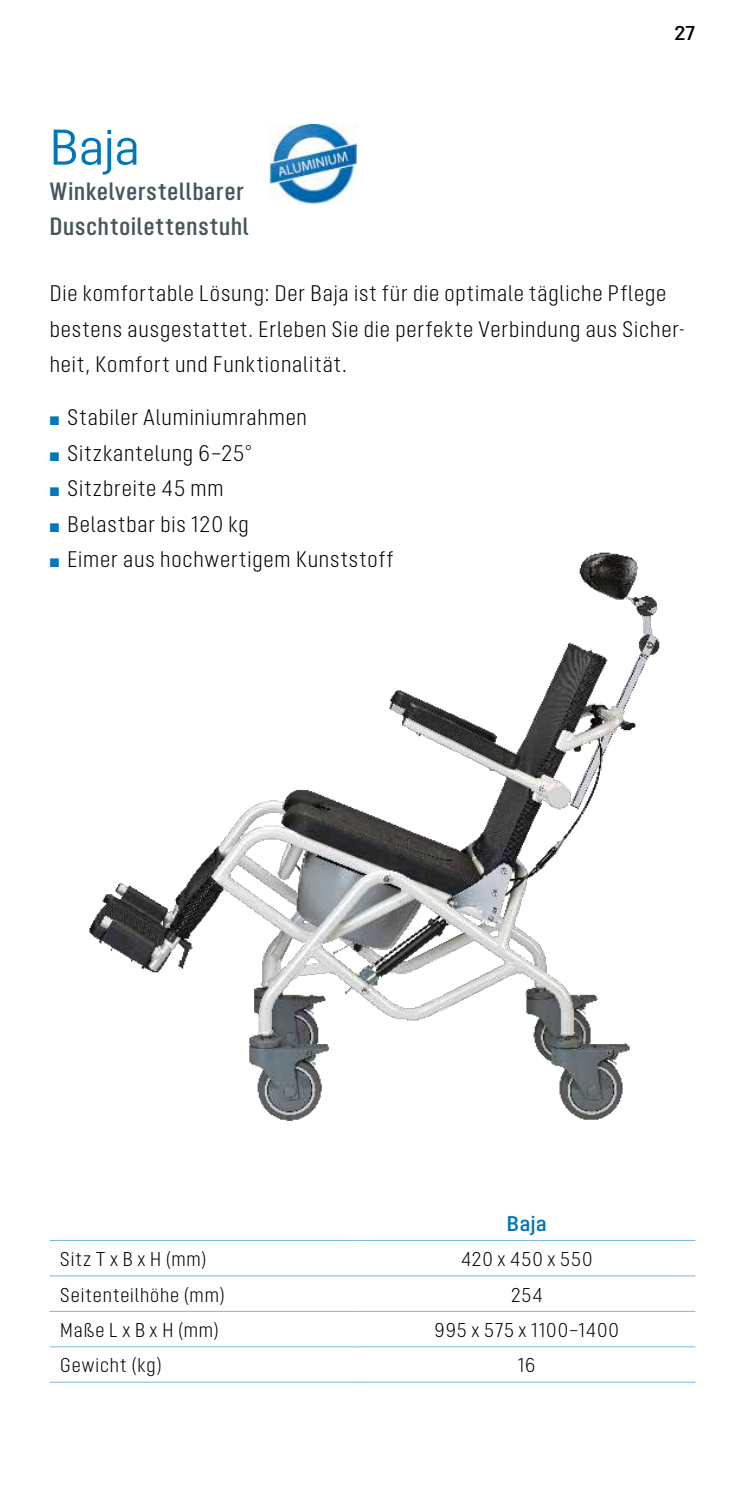
<style>
.page{position:relative;width:745px;height:1489px;background:#fff}
.page>*{position:absolute;margin:0;border:0;box-sizing:border-box;transform-origin:0 0}
.t1{font:50px "Opinion Pro";color:#0076bd}
.t2{font:600 25px/35px "Opinion Pro Condensed";letter-spacing:.04em;color:#47565c}
.t3{font:300 22.5px/35.5px "Opinion Pro Condensed";letter-spacing:.04em;color:#000}
.t4{font:600 21.25px "Opinion Pro";color:#0076bd}
.t5{font:300 20px "Opinion Pro Condensed";letter-spacing:.045em;color:#000}
.t6{font:600 20px "Opinion Pro";color:#000}
.s1{color:#0076bd}
</style>
<div class="page">
<img style="left:89px;top:552px;width:571px;height:569px">
<hr style="left:50px;top:1239px;width:308px;height:1px;background:#79b7e0">
<hr style="left:358px;top:1239px;width:336px;height:1px;background:#79b7e0">
<hr style="left:50px;top:1275px;width:308px;height:1px;background:#79b7e0">
<hr style="left:358px;top:1275px;width:336px;height:1px;background:#79b7e0">
<hr style="left:50px;top:1310px;width:308px;height:1px;background:#79b7e0">
<hr style="left:358px;top:1310px;width:336px;height:1px;background:#79b7e0">
<hr style="left:50px;top:1346px;width:308px;height:1px;background:#79b7e0">
<hr style="left:358px;top:1346px;width:336px;height:1px;background:#79b7e0">
<hr style="left:50px;top:1381px;width:308px;height:1px;background:#79b7e0">
<hr style="left:358px;top:1381px;width:336px;height:1px;background:#79b7e0">
<img style="left:270px;top:124px;width:87px;height:79px">
<h1 class="t1" style="left:50px;top:119px;width:91px">Baja</h1>
<p class="t2" style="left:50px;top:173px;width:200px">Winkelverstellbarer<br>Duschtoilettenstuhl</p>
<p class="t6" style="left:674px;top:21px;width:22px">27</p>
<p class="t3" style="left:50px;top:276px;width:636px">Die komfortable Lösung: Der Baja ist für die optimale tägliche Pflege bestens ausgestattet. Erleben Sie die perfekte Verbindung aus Sicher&shy;heit, Komfort und Funktionalität.</p>
<p class="t3" style="left:50px;top:400px;width:259px"><span class="s1">■</span> Stabiler Aluminiumrahmen</p>
<p class="t3" style="left:50px;top:435px;width:204px"><span class="s1">■</span> Sitzkantelung 6–25°</p>
<p class="t3" style="left:50px;top:470px;width:175px"><span class="s1">■</span> Sitzbreite 45 mm</p>
<p class="t3" style="left:50px;top:506px;width:200px"><span class="s1">■</span> Belastbar bis 120 kg</p>
<p class="t3" style="left:50px;top:541px;width:345px"><span class="s1">■</span> Eimer aus hochwertigem Kunststoff</p>
<p class="t4" style="left:506px;top:1211px;width:41px">Baja</p>
<p class="t5" style="left:60px;top:1247px;width:148px">Sitz T x B x H (mm)</p>
<p class="t5" style="left:460px;top:1247px;width:133px">420 x 450 x 550</p>
<p class="t5" style="left:60px;top:1283px;width:166px">Seitenteilhöhe (mm)</p>
<p class="t5" style="left:510px;top:1283px;width:33px">254</p>
<p class="t5" style="left:60px;top:1318px;width:160px">Maße L x B x H (mm)</p>
<p class="t5" style="left:434px;top:1318px;width:186px">995 x 575 x 1100–1400</p>
<p class="t5" style="left:60px;top:1353px;width:103px">Gewicht (kg)</p>
<p class="t5" style="left:517px;top:1353px;width:19px">16</p>
</div>
